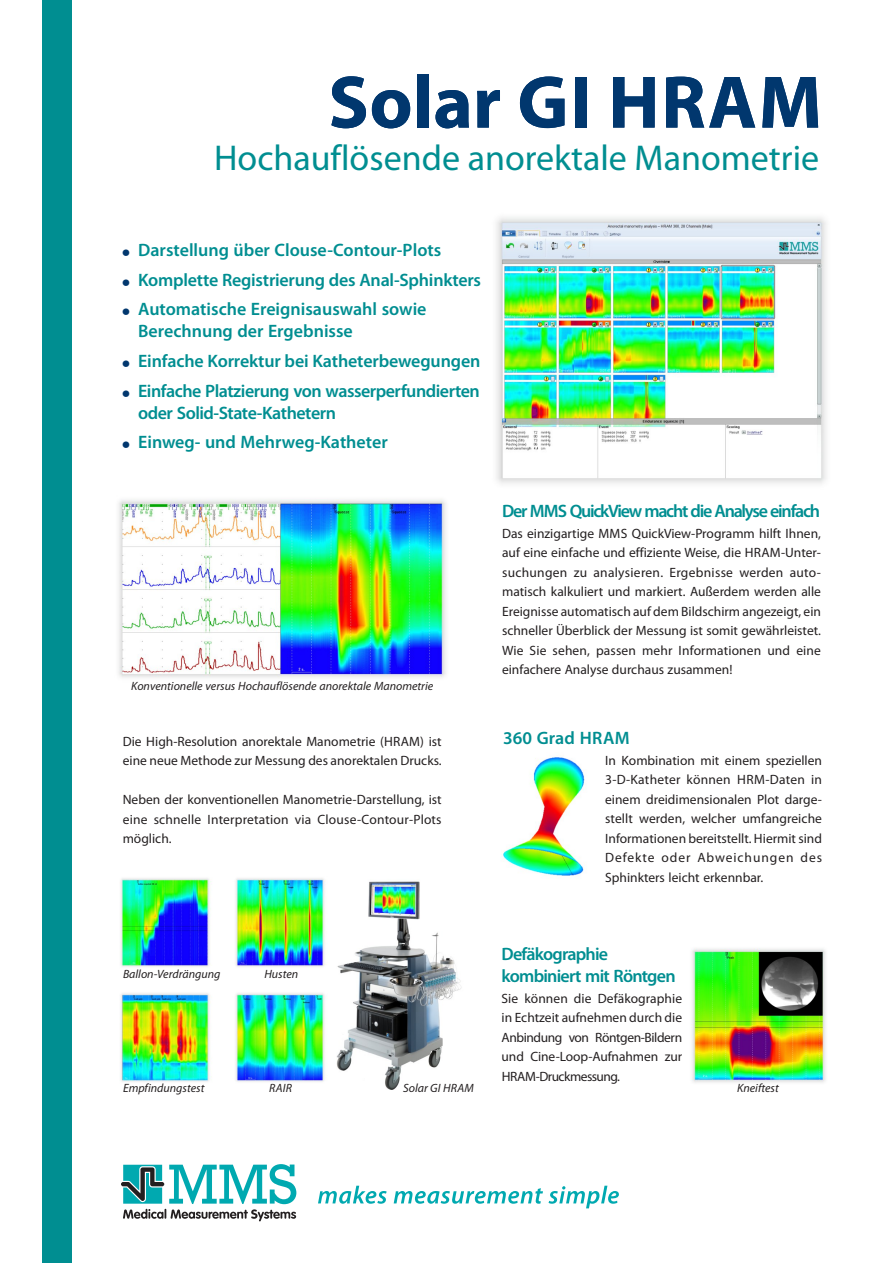
<style>
.page{position:relative;width:893px;height:1263px;background:#fff}
.page>*{position:absolute;margin:0;border:0;box-sizing:border-box;transform-origin:0 0}
.t1{font:700 75px "Myriad Pro";letter-spacing:.015em;color:#01376e}
.t2{font:36px "Myriad Pro";color:#008e91}
.t3{font:600 18px/29.7px "Myriad Pro";letter-spacing:-.01em;color:#008e91}
.t4{font:600 18px "Myriad Pro";letter-spacing:-.07em;color:#008e91}
.t5{font:600 18px/22px "Myriad Pro";letter-spacing:-.045em;color:#008e91}
.t6{font:13.5px/19.5px "Myriad Pro";color:#231f20;text-align:justify}
.t7{font:italic 12px "Myriad Pro";color:#231f20}
</style>
<div class="page">
<img style="left:118px;top:217px;width:708px;height:872px">
<svg style="left:121px;top:1164px;width:175px;height:57px"></svg>
<svg style="left:318px;top:1186px;width:301px;height:22px"></svg>
<div style="left:43px;top:0;width:29px;height:1263px;background:#008e91"></div>
<svg style="left:123px;top:249px;width:6px;height:7px"></svg>
<svg style="left:123px;top:279px;width:6px;height:6px"></svg>
<svg style="left:123px;top:309px;width:6px;height:6px"></svg>
<svg style="left:123px;top:360px;width:6px;height:7px"></svg>
<svg style="left:123px;top:390px;width:6px;height:7px"></svg>
<svg style="left:123px;top:442px;width:6px;height:6px"></svg>
<h1 class="t1" style="left:328px;top:71px;width:495px">Solar GI HRAM</h1>
<h2 class="t2" style="left:214px;top:143px;width:607px">Hochauflösende anorektale Manometrie</h2>
<h3 class="t3" style="left:138px;top:236px;width:344px">Darstellung über Clouse-Contour-Plots<br>Komplette Registrierung des Anal-Sphinkters<br>Automatische Ereignisauswahl sowie</h3>
<h3 class="t3" style="left:138px;top:318px;width:344px">Berechnung der Ergebnisse<br>Einfache Korrektur bei Katheterbewegungen<br>Einfache Platzierung von wasserperfundierten</h3>
<h3 class="t3" style="left:138px;top:399px;width:251px">oder Solid-State-Kathetern<br>Einweg- und Mehrweg-Katheter</h3>
<p class="t7" style="left:131px;top:681px;width:303px">Konventionelle versus Hochauflösende anorektale Manometrie</p>
<p class="t6" style="left:123px;top:732px;width:320px">Die High-Resolution anorektale Manometrie (HRAM) ist eine neue Methode zur Messung des anorektalen Drucks.</p>
<p class="t6" style="left:123px;top:791px;width:320px">Neben der konventionellen Manometrie-Darstellung, ist eine schnelle Interpretation via Clouse-Contour-Plots möglich.</p>
<h3 class="t4" style="left:502px;top:503px;width:319px">Der MMS QuickView macht die Analyse einfach</h3>
<p class="t6" style="left:502px;top:525px;width:320px">Das einzigartige MMS QuickView-Programm hilft Ihnen, auf eine einfache und effiziente Weise, die HRAM-Unter&shy;suchungen zu analysieren. Ergebnisse werden auto&shy;matisch kalkuliert und markiert. Außerdem werden alle Ereignisse automatisch auf dem Bildschirm angezeigt, ein schneller Überblick der Messung ist somit gewährleistet.<br>Wie Sie sehen, passen mehr Informationen und eine einfachere Analyse durchaus zusammen!</p>
<h3 class="t3" style="left:503px;top:725px;width:128px">360 Grad HRAM</h3>
<p class="t6" style="left:605px;top:752px;width:218px">In Kombination mit einem speziellen 3-D-Katheter können HRM-Daten in einem dreidimensionalen Plot darge&shy;stellt werden, welcher umfangreiche Informationen bereitstellt. Hiermit sind Defekte oder Abweichungen des Sphinkters leicht erkennbar.</p>
<h3 class="t5" style="left:502px;top:944px;width:176px">Defäkographie kombiniert mit Röntgen</h3>
<p class="t6" style="left:502px;top:990px;width:182px">Sie können die Defäkographie in Echtzeit aufnehmen durch die Anbindung von Röntgen-Bildern und Cine-Loop-Aufnahmen zur HRAM-Druckmessung.</p>
<p class="t7" style="left:123px;top:969px;width:99px">Ballon-Verdrängung</p>
<p class="t7" style="left:264px;top:969px;width:35px">Husten</p>
<p class="t7" style="left:123px;top:1083px;width:83px">Empfindungstest</p>
<p class="t7" style="left:269px;top:1083px;width:24px">RAIR</p>
<p class="t7" style="left:403px;top:1082px;width:72px">Solar GI HRAM</p>
<p class="t7" style="left:737px;top:1082px;width:43px">Kneiftest</p>
</div>
